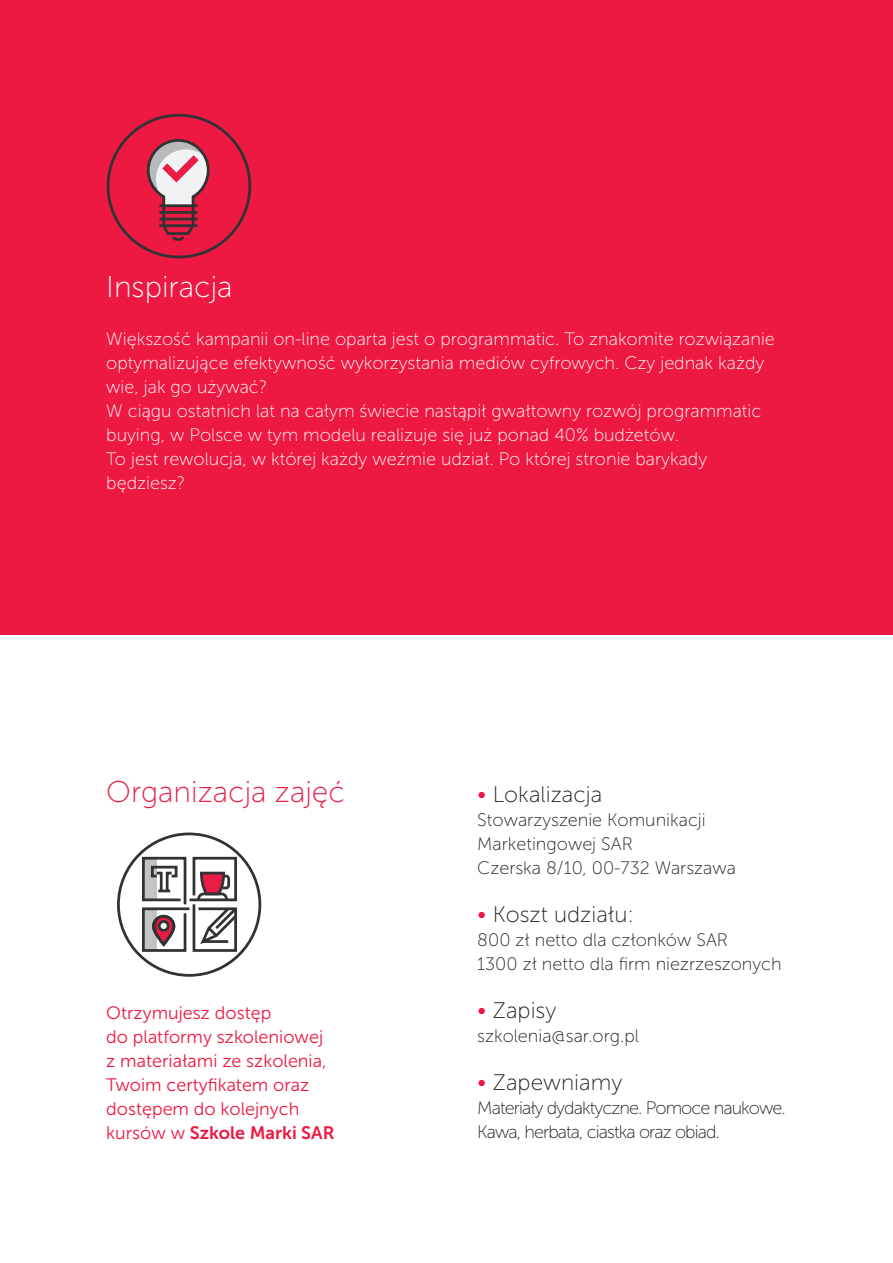
<style>
.page{position:relative;width:893px;height:1263px;background:#fff}
.page>*{position:absolute;margin:0;border:0;box-sizing:border-box;transform-origin:0 0}
.t1{font:30px "Museo Sans 100";color:#ed1943}
.t2{font:30px "Museo Sans 100";color:#fff}
.t3{font:22.5px "Museo Sans 100";color:#231f20}
.t4{font:18px/24px "Museo Sans 100";color:#fff}
.t5{font:18px/24px "Museo Sans 100";color:#231f20}
.t6{font:18px/24px "Museo Sans 300";color:#ed1943}
.t7{font:18px/24px "Museo Sans 100";letter-spacing:-.05em;color:#231f20}
.t8{font:18px "Museo Sans 700";color:#ed1943}
.s1{font-size:24px;color:#ed1943}
.s2{font-family:"Museo Sans 300"}
</style>
<div class="page">
<div style="left:0;top:0;width:893px;height:634px;background:#ed1943"></div>
<svg style="left:117px;top:832px;width:145px;height:145px"></svg>
<div style="left:152px;top:915px;width:23px;height:31px;border:3px solid #313232;border-radius:10px"></div>
<svg style="left:106px;top:113px;width:146px;height:146px"></svg>
<h1 class="t2" style="left:106px;top:271px;width:128px">Inspiracja</h1>
<p class="t4" style="left:106px;top:327px;width:670px">Większość kampanii on-line oparta jest o programmatic. To znakomite rozwiązanie optymalizujące efektywność wykorzystania mediów cyfrowych. Czy jednak każdy wie, jak go używać?<br>W ciągu ostatnich lat na całym świecie nastąpił gwałtowny rozwój programmatic buying, w Polsce w tym modelu realizuje się już ponad 40% budżetów.<br>To jest rewolucja, w której każdy weźmie udział. Po której stronie barykady będziesz?</p>
<h1 class="t1" style="left:106px;top:776px;width:240px">Organizacja zajęć</h1>
<p class="t3" style="left:477px;top:783px;width:127px"><span class="s1">•</span> Lokalizacja</p>
<p class="t5" style="left:477px;top:808px;width:260px">Stowarzyszenie Komunikacji<br>Marketingowej SAR<br>Czerska 8/10, 00-732 Warszawa</p>
<p class="t3" style="left:477px;top:903px;width:158px"><span class="s1">•</span> Koszt udziału:</p>
<p class="t5" style="left:477px;top:928px;width:306px">800 zł netto dla członków SAR<br>1300 zł netto dla firm niezrzeszonych</p>
<p class="t3" style="left:477px;top:999px;width:81px"><span class="s1">•</span> Zapisy</p>
<p class="t5" style="left:477px;top:1024px;width:163px">szkolenia@sar.org.pl</p>
<p class="t3" style="left:477px;top:1071px;width:147px"><span class="s1">•</span> Zapewniamy</p>
<p class="t7" style="left:477px;top:1096px;width:310px">Materiały dydaktyczne. Pomoce naukowe.<br>Kawa, herbata, ciastka oraz obiad.</p>
<p class="t6" style="left:106px;top:1001px;width:222px">Otrzymujesz dostęp<br>do platformy szkoleniowej z materiałami ze szkolenia,<br>Twoim certyfikatem oraz dostępem do kolejnych</p>
<p class="t8" style="left:106px;top:1123px;width:230px"><span class="s2">kursów w</span> Szkole Marki SAR</p>
</div>
